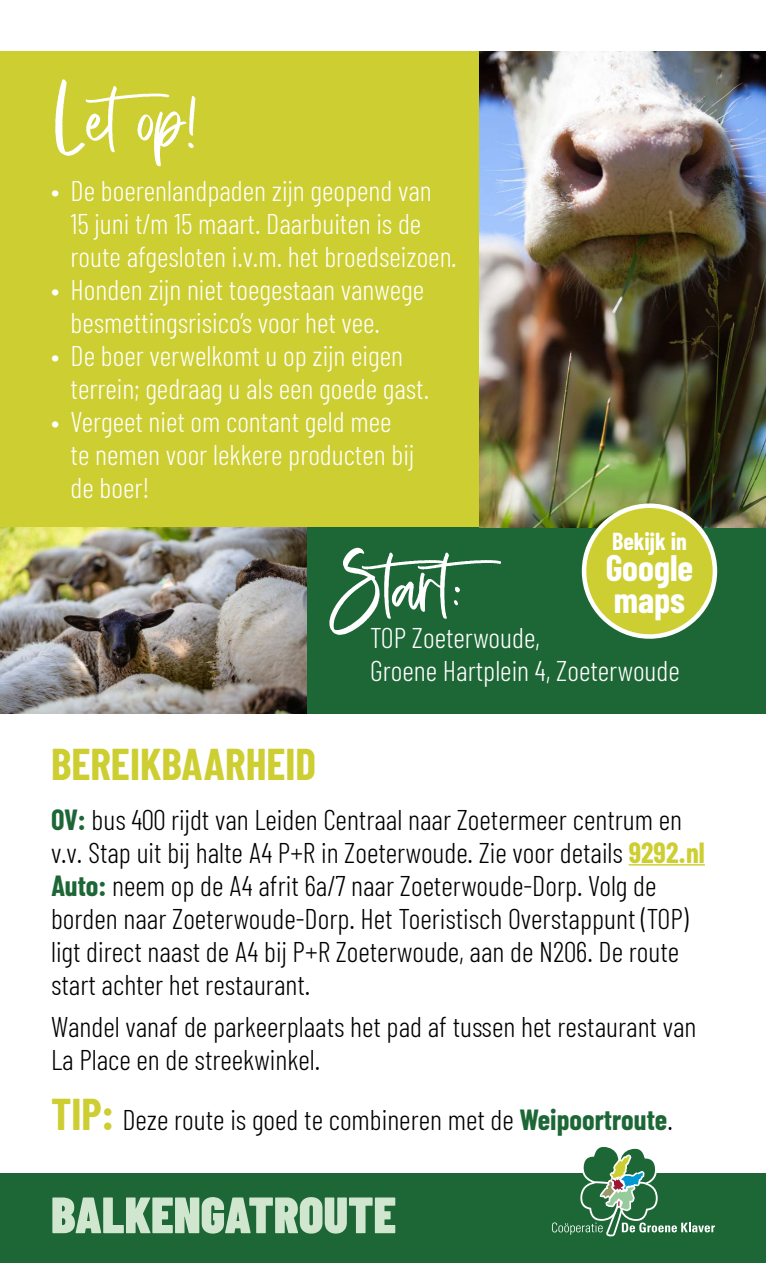
<style>
.page{position:relative;width:766px;height:1263px;background:#fff}
.page>*{position:absolute;margin:0;border:0;box-sizing:border-box;transform-origin:0 0}
.t1{font:85.5px "Buttercup";color:#fff}
.t2{font:900 51px "Barlow Condensed";color:#d0e6cf}
.t3{font:700 43.5px "Barlow Condensed";color:#cdce32}
.t4{font:700 36px/31.5px "Barlow Condensed";color:#fff}
.t5{font:300 28.5px/33px "Barlow Condensed";color:#000}
.t6{font:300 28.5px/33px "Barlow Condensed";color:#fff}
.t7{font:700 24px "Barlow Condensed";color:#fff}
.s1{font-weight:700;color:#1d6736}
.s2{font-weight:700;color:#cdce32}
.s3{font-weight:700;font-size:43.5px;color:#cdce32}
</style>
<div class="page">
<div style="left:0;top:1174px;width:765px;height:89px;background:#1d6736"></div>
<svg style="left:551px;top:1147px;width:163px;height:89px"></svg>
<div style="left:0;top:51px;width:479px;height:476px;background:#cdce32"></div>
<div style="left:306px;top:527px;width:459px;height:186px;background:#1d6736"></div>
<img style="left:0;top:527px;width:306px;height:186px">
<img style="left:479px;top:51px;width:286px;height:476px">
<hr style="left:628px;top:864px;width:76px;height:1px;background:#cdce32">
<div style="left:584px;top:506px;width:130px;height:130px;background:#cdce32;border-radius:50%"></div>
<div style="left:581px;top:503px;width:136px;height:136px;border:4px solid #fff;border-radius:50%"></div>
<h1 class="t1" style="left:51px;top:63px;width:150px">Letop!</h1>
<p class="t6" style="left:71px;top:173px;width:387px;text-indent:-19px">• De boerenlandpaden zijn geopend van<br>15 juni t/m 15 maart. Daarbuiten is de route afgesloten i.v.m. het broedseizoen.</p>
<p class="t6" style="left:71px;top:272px;width:355px;text-indent:-19px">• Honden zijn niet toegestaan vanwege besmettingsrisico’s voor het vee.</p>
<p class="t6" style="left:71px;top:338px;width:360px;text-indent:-19px">• De boer verwelkomt u op zijn eigen terrein; gedraag u als een goede gast.</p>
<p class="t6" style="left:71px;top:404px;width:345px;text-indent:-19px">• Vergeet niet om contant geld mee te nemen voor lekkere producten bij de boer!</p>
<p class="t7" style="left:612px;top:526px;width:76px">Bekijk in</p>
<p class="t4" style="left:605px;top:551px;width:89px">Google maps</p>
<h1 class="t1" style="left:325px;top:529px;width:199px">Start:</h1>
<p class="t6" style="left:370px;top:620px;width:311px">TOP Zoeterwoude,<br>Groene Hartplein 4, Zoeterwoude</p>
<h3 class="t3" style="left:51px;top:737px;width:266px">BEREIKBAARHEID</h3>
<p class="t5" style="left:51px;top:802px;width:655px"><span class="s1">OV:</span> bus 400 rijdt van Leiden Centraal naar Zoetermeer centrum en v.v. Stap uit bij halte A4 P+R in Zoeterwoude. Zie voor details <span class="s2">9292.nl </span><span class="s1">Auto:</span> neem op de A4 afrit 6a/7 naar Zoeterwoude-Dorp. Volg de borden naar Zoeterwoude-Dorp. Het Toeristisch Overstappunt (TOP) ligt direct naast de A4 bij P+R Zoeterwoude, aan de N206. De route start achter het restaurant.</p>
<p class="t5" style="left:51px;top:1009px;width:646px">Wandel vanaf de parkeerplaats het pad af tussen het restaurant van<br>La Place en de streekwinkel.</p>
<p class="t5" style="left:51px;top:1102px;width:623px"><span class="s3">TIP:</span> Deze route is goed te combineren met de <span class="s1">Weipoortroute</span>.</p>
<h2 class="t2" style="left:51px;top:1183px;width:346px">BALKENGATROUTE</h2>
</div>
